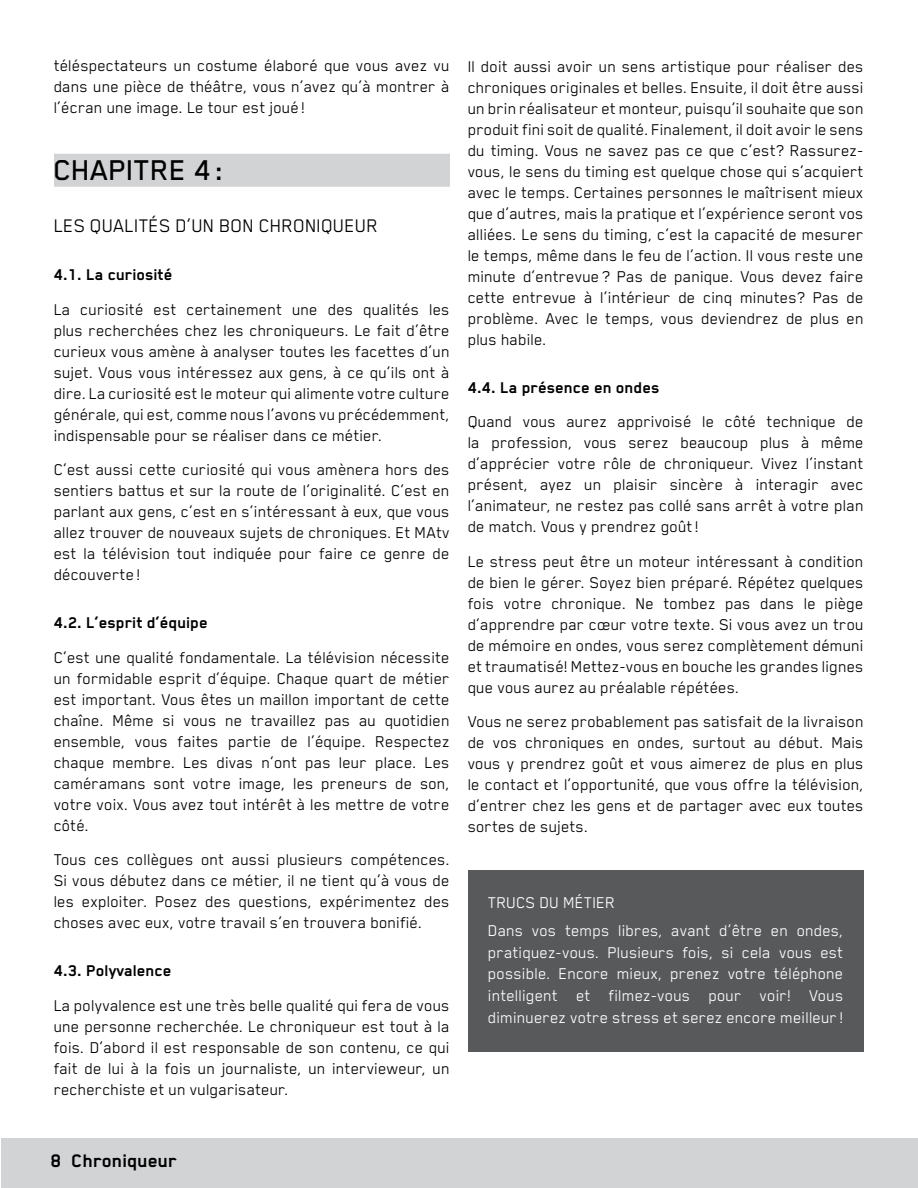
<style>
.page{position:relative;width:918px;height:1188px;background:#fff}
.page>*{position:absolute;margin:0;border:0;box-sizing:border-box;transform-origin:0 0}
.t1{font:500 33px "Blender Pro";color:#000}
.t2{font:21px "Blender Pro";color:#000}
.t3{font:700 21px "Blender Pro";color:#000}
.t4{font:18px/21px "Blender Pro";color:#000;text-align:justify}
.t5{font:18px/21.6px "Blender Pro";color:#fff}
.t6{font:700 18px "Blender Pro";color:#000}
</style>
<div class="page">
<div style="left:468px;top:871px;width:396px;height:181px;background:#58595b"></div>
<div style="left:54px;top:154px;width:396px;height:33px;background:#d1d3d4"></div>
<div style="left:2px;top:1138px;width:916px;height:50px;background:#d1d3d4"></div>
<p class="t4" style="left:54px;top:55px;width:398px">téléspectateurs un costume élaboré que vous avez vu dans une pièce de théâtre, vous n’avez qu’à montrer à l’écran une image. Le tour est joué !</p>
<h1 class="t1" style="left:54px;top:152px;width:172px">CHAPITRE 4:</h1>
<p class="t2" style="left:54px;top:214px;width:326px">LES QUALITÉS D’UN BON CHRONIQUEUR</p>
<p class="t6" style="left:54px;top:265px;width:120px">4.1. La curiosité</p>
<p class="t4" style="left:54px;top:298px;width:398px">La curiosité est certainement une des qualités les plus recherchées chez les chroniqueurs. Le fait d’être curieux vous amène à analyser toutes les facettes d’un sujet. Vous vous intéressez aux gens, à ce qu’ils ont à dire. La curiosité est le moteur qui alimente votre culture générale, qui est, comme nous l’avons vu précédemment, indispensable pour se réaliser dans ce métier.</p>
<p class="t4" style="left:54px;top:459px;width:398px">C’est aussi cette curiosité qui vous amènera hors des sentiers battus et sur la route de l’originalité. C’est en parlant aux gens, c’est en s’intéressant à eux, que vous allez trouver de nouveaux sujets de chroniques. Et MAtv est la télévision tout indiquée pour faire ce genre de découverte !</p>
<p class="t6" style="left:54px;top:613px;width:156px">4.2. L’esprit d’équipe</p>
<p class="t4" style="left:54px;top:646px;width:398px">C’est une qualité fondamentale. La télévision nécessite un formidable esprit d’équipe. Chaque quart de métier est important. Vous êtes un maillon important de cette chaîne. Même si vous ne travaillez pas au quotidien ensemble, vous faites partie de l’équipe. Respectez chaque membre. Les divas n’ont pas leur place. Les caméramans sont votre image, les preneurs de son, votre voix. Vous avez tout intérêt à les mettre de votre côté.</p>
<p class="t4" style="left:54px;top:849px;width:398px">Tous ces collègues ont aussi plusieurs compétences.<br>Si vous débutez dans ce métier, il ne tient qu’à vous de les exploiter. Posez des questions, expérimentez des choses avec eux, votre travail s’en trouvera bonifié.</p>
<p class="t6" style="left:54px;top:961px;width:119px">4.3. Polyvalence</p>
<p class="t4" style="left:54px;top:994px;width:398px">La polyvalence est une très belle qualité qui fera de vous une personne recherchée. Le chroniqueur est tout à la fois. D’abord il est responsable de son contenu, ce qui fait de lui à la fois un journaliste, un intervieweur, un recherchiste et un vulgarisateur.</p>
<p class="t4" style="left:468px;top:55px;width:398px">Il doit aussi avoir un sens artistique pour réaliser des chroniques originales et belles. Ensuite, il doit être aussi un brin réalisateur et monteur, puisqu’il souhaite que son produit fini soit de qualité. Finalement, il doit avoir le sens du timing. Vous ne savez pas ce que c’est? Rassurez&shy;vous, le sens du timing est quelque chose qui s’acquiert avec le temps. Certaines personnes le maîtrisent mieux que d’autres, mais la pratique et l’expérience seront vos alliées. Le sens du timing, c’est la capacité de mesurer le temps, même dans le feu de l’action. Il vous reste une minute d’entrevue ? Pas de panique. Vous devez faire cette entrevue à l’intérieur de cinq minutes? Pas de problème. Avec le temps, vous deviendrez de plus en plus habile.</p>
<p class="t6" style="left:468px;top:378px;width:193px">4.4. La présence en ondes</p>
<p class="t4" style="left:468px;top:411px;width:398px">Quand vous aurez apprivoisé le côté technique de la profession, vous serez beaucoup plus à même d’apprécier votre rôle de chroniqueur. Vivez l’instant présent, ayez un plaisir sincère à interagir avec l’animateur, ne restez pas collé sans arrêt à votre plan de match. Vous y prendrez goût!</p>
<p class="t4" style="left:468px;top:550px;width:398px">Le stress peut être un moteur intéressant à condition de bien le gérer. Soyez bien préparé. Répétez quelques fois votre chronique. Ne tombez pas dans le piège d’apprendre par cœur votre texte. Si vous avez un trou de mémoire en ondes, vous serez complètement démuni et traumatisé! Mettez-vous en bouche les grandes lignes que vous aurez au préalable répétées.</p>
<p class="t4" style="left:468px;top:711px;width:398px">Vous ne serez probablement pas satisfait de la livraison de vos chroniques en ondes, surtout au début. Mais vous y prendrez goût et vous aimerez de plus en plus le contact et l’opportunité, que vous offre la télévision, d’entrer chez les gens et de partager avec eux toutes sortes de sujets.</p>
<p class="t5" style="left:488px;top:888px;width:357px;line-height:28.3px">TRUCS DU MÉTIER<br>Dans vos temps libres, avant d’être en ondes,</p>
<p class="t5" style="left:488px;top:941px;width:357px;text-align:justify">pratiquez-vous. Plusieurs fois, si cela vous est possible. Encore mieux, prenez votre téléphone intelligent et filmez-vous pour voir! Vous diminuerez votre stress et serez encore meilleur !</p>
<p class="t3" style="left:51px;top:1149px;width:128px">8 Chroniqueur</p>
</div>
